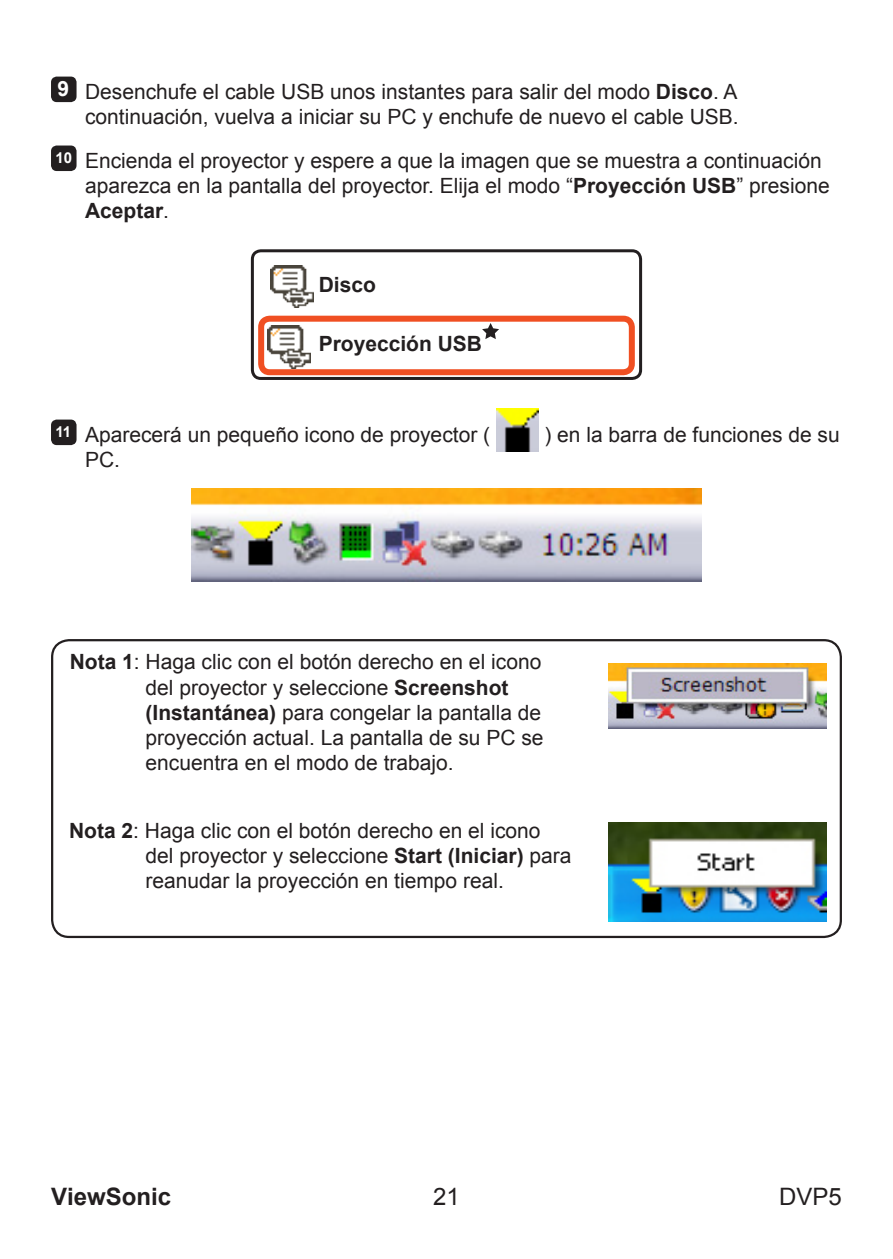
<style>
.page{position:relative;width:893px;height:1259px;background:#fff}
.page>*{position:absolute;margin:0;border:0;box-sizing:border-box;transform-origin:0 0}
.t1{font:700 24px "Arial";color:#231f20}
.t2{font:24px "Arial";color:#231f20}
.t3{font:21px/25.2px "Arial";color:#231f20}
.t4{font:700 21px "Arial";color:#231f20}
.s1{font-weight:700;color:#fff}
.s2{font-weight:700}
</style>
<div class="page">
<div style="left:53px;top:78px;width:22px;height:23px;background:#231f20;border-radius:4px"></div>
<div style="left:51px;top:77px;width:26px;height:25px;border:3px solid #231f20;border-radius:4px"></div>
<div style="left:53px;top:147px;width:22px;height:22px;background:#231f20;border-radius:4px"></div>
<div style="left:51px;top:145px;width:26px;height:26px;border:3px solid #231f20;border-radius:4px"></div>
<div style="left:53px;top:421px;width:22px;height:22px;background:#231f20;border-radius:4px"></div>
<div style="left:51px;top:419px;width:26px;height:26px;border:3px solid #231f20;border-radius:4px"></div>
<img style="left:496px;top:408px;width:42px;height:43px">
<img style="left:191px;top:488px;width:511px;height:93px">
<div style="left:251px;top:249px;width:391px;height:131px;border:3px solid #231f20;border-radius:9px"></div>
<div style="left:258px;top:316px;width:377px;height:59px;border:6px solid #f04f22;border-radius:9px"></div>
<img style="left:267px;top:325px;width:43px;height:43px">
<img style="left:270px;top:265px;width:43px;height:43px">
<svg style="left:482px;top:323px;width:17px;height:16px"></svg>
<div style="left:51px;top:639px;width:791px;height:299px;border:2px solid #231f20;border-radius:17px"></div>
<img style="left:609px;top:822px;width:217px;height:99px">
<img style="left:609px;top:663px;width:217px;height:66px">
<p class="t3" style="left:58px;top:79px;width:683px;text-align:right"><span class="s1">9</span> Desenchufe el cable USB unos instantes para salir del modo <span class="s2">Disco</span>. A continuación, vuelva a iniciar su PC y enchufe de nuevo el cable USB.</p>
<p class="t3" style="left:85px;top:148px;width:746px;text-indent:-30px"><sup>10</sup> Encienda el proyector y espere a que la imagen que se muestra a continuación aparezca en la pantalla del proyector. Elija el modo “<span class="s2">Proyección USB</span>” presione<br><span class="s2">Aceptar</span>.</p>
<p class="t4" style="left:319px;top:271px;width:59px">Disco</p>
<p class="t4" style="left:319px;top:330px;width:165px">Proyección USB</p>
<p class="t3" style="left:55px;top:422px;width:436px"><sup>11</sup> Aparecerá un pequeño icono de proyector (</p>
<p class="t3" style="left:544px;top:422px;width:297px">) en la barra de funciones de su</p>
<p class="t3" style="left:85px;top:447px;width:37px">PC.</p>
<p class="t3" style="left:146px;top:649px;width:400px;text-indent:-76px"><span class="s2">Nota 1</span>: Haga clic con el botón derecho en el icono del proyector y seleccione <span class="s2">Screenshot (Instantánea)</span> para congelar la pantalla de proyección actual. La pantalla de su PC se encuentra en el modo de trabajo.</p>
<p class="t3" style="left:146px;top:818px;width:428px;text-indent:-77px"><span class="s2">Nota 2</span>: Haga clic con el botón derecho en el icono del proyector y seleccione <span class="s2">Start (Iniciar)</span> para reanudar la proyección en tiempo real.</p>
<p class="t1" style="left:51px;top:1180px;width:122px">ViewSonic</p>
<p class="t2" style="left:433px;top:1180px;width:28px">21</p>
<p class="t2" style="left:779px;top:1180px;width:64px">DVP5</p>
</div>
